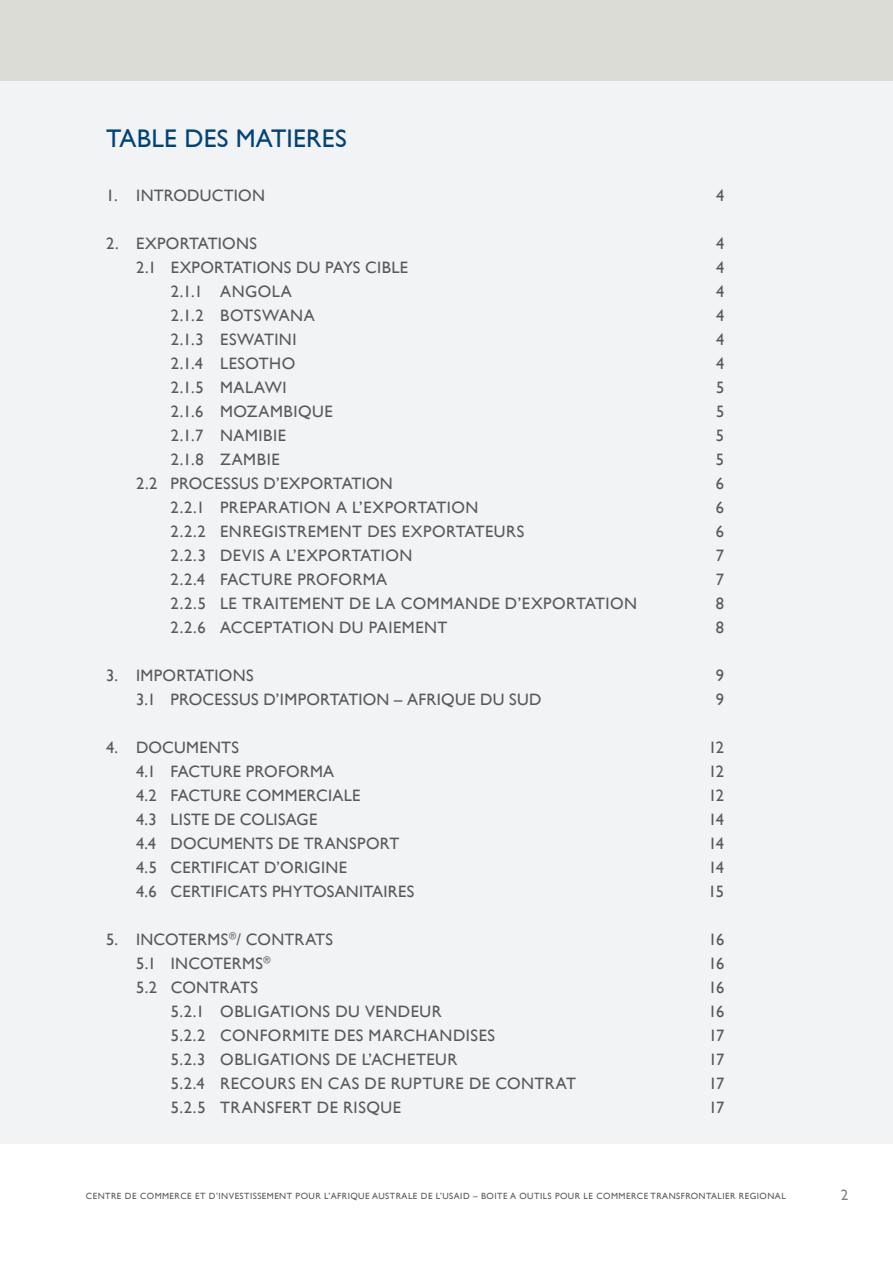
<style>
.page{position:relative;width:893px;height:1263px;background:#fff}
.page>*{position:absolute;margin:0;border:0;box-sizing:border-box;transform-origin:0 0}
.t1{font:25.5px "Gill Sans";letter-spacing:.01em;color:#00437b}
.t2{font:16.5px "Gill Sans";letter-spacing:.02em;color:#58595b}
.t3{font:15px "Gill Sans";color:#808285}
.t4{font:9px "Gill Sans";letter-spacing:.05em;color:#58595b}
</style>
<div class="page">
<div style="left:0;top:80px;width:893px;height:1064px;background:#f1f3f4"></div>
<div style="left:0;top:0;width:893px;height:80px;background:#dcdcd6"></div>
<h1 class="t1" style="left:106px;top:123px;width:242px">TABLE DES MATIERES</h1>
<p class="t2" style="left:106px;top:185px;width:160px">1. INTRODUCTION</p>
<p class="t2" style="left:716px;top:185px;width:10px">4</p>
<p class="t2" style="left:106px;top:233px;width:152px">2. EXPORTATIONS</p>
<p class="t2" style="left:716px;top:233px;width:10px">4</p>
<p class="t2" style="left:136px;top:257px;width:273px">2.1 EXPORTATIONS DU PAYS CIBLE</p>
<p class="t2" style="left:716px;top:257px;width:10px">4</p>
<p class="t2" style="left:171px;top:281px;width:123px">2.1.1 ANGOLA</p>
<p class="t2" style="left:716px;top:281px;width:10px">4</p>
<p class="t2" style="left:171px;top:305px;width:145px">2.1.2 BOTSWANA</p>
<p class="t2" style="left:716px;top:305px;width:10px">4</p>
<p class="t2" style="left:171px;top:329px;width:127px">2.1.3 ESWATINI</p>
<p class="t2" style="left:716px;top:329px;width:10px">4</p>
<p class="t2" style="left:171px;top:353px;width:126px">2.1.4 LESOTHO</p>
<p class="t2" style="left:716px;top:353px;width:10px">4</p>
<p class="t2" style="left:171px;top:377px;width:117px">2.1.5 MALAWI</p>
<p class="t2" style="left:716px;top:377px;width:10px">5</p>
<p class="t2" style="left:171px;top:401px;width:163px">2.1.6 MOZAMBIQUE</p>
<p class="t2" style="left:716px;top:401px;width:10px">5</p>
<p class="t2" style="left:171px;top:426px;width:117px">2.1.7 NAMIBIE</p>
<p class="t2" style="left:716px;top:426px;width:10px">5</p>
<p class="t2" style="left:171px;top:450px;width:110px">2.1.8 ZAMBIE</p>
<p class="t2" style="left:716px;top:450px;width:10px">5</p>
<p class="t2" style="left:136px;top:474px;width:258px">2.2 PROCESSUS D’EXPORTATION</p>
<p class="t2" style="left:716px;top:474px;width:10px">6</p>
<p class="t2" style="left:171px;top:498px;width:309px">2.2.1 PREPARATION A L’EXPORTATION</p>
<p class="t2" style="left:716px;top:498px;width:10px">6</p>
<p class="t2" style="left:171px;top:522px;width:355px">2.2.2 ENREGISTREMENT DES EXPORTATEURS</p>
<p class="t2" style="left:716px;top:522px;width:10px">6</p>
<p class="t2" style="left:171px;top:546px;width:243px">2.2.3 DEVIS A L’EXPORTATION</p>
<p class="t2" style="left:716px;top:546px;width:10px">7</p>
<p class="t2" style="left:171px;top:570px;width:218px">2.2.4 FACTURE PROFORMA</p>
<p class="t2" style="left:716px;top:570px;width:10px">7</p>
<p class="t2" style="left:171px;top:594px;width:468px">2.2.5 LE TRAITEMENT DE LA COMMANDE D’EXPORTATION</p>
<p class="t2" style="left:716px;top:594px;width:10px">8</p>
<p class="t2" style="left:171px;top:618px;width:278px">2.2.6 ACCEPTATION DU PAIEMENT</p>
<p class="t2" style="left:716px;top:618px;width:10px">8</p>
<p class="t2" style="left:106px;top:666px;width:149px">3. IMPORTATIONS</p>
<p class="t2" style="left:716px;top:666px;width:10px">9</p>
<p class="t2" style="left:136px;top:690px;width:407px">3.1 PROCESSUS D’IMPORTATION – AFRIQUE DU SUD</p>
<p class="t2" style="left:716px;top:690px;width:10px">9</p>
<p class="t2" style="left:106px;top:738px;width:134px">4. DOCUMENTS</p>
<p class="t2" style="left:708px;top:738px;width:17px">12</p>
<p class="t2" style="left:136px;top:762px;width:200px">4.1 FACTURE PROFORMA</p>
<p class="t2" style="left:708px;top:762px;width:17px">12</p>
<p class="t2" style="left:136px;top:786px;width:226px">4.2 FACTURE COMMERCIALE</p>
<p class="t2" style="left:708px;top:786px;width:17px">12</p>
<p class="t2" style="left:136px;top:810px;width:183px">4.3 LISTE DE COLISAGE</p>
<p class="t2" style="left:708px;top:810px;width:17px">14</p>
<p class="t2" style="left:136px;top:834px;width:265px">4.4 DOCUMENTS DE TRANSPORT</p>
<p class="t2" style="left:708px;top:834px;width:17px">14</p>
<p class="t2" style="left:136px;top:858px;width:213px">4.5 CERTIFICAT D’ORIGINE</p>
<p class="t2" style="left:708px;top:858px;width:17px">14</p>
<p class="t2" style="left:136px;top:882px;width:280px">4.6 CERTIFICATS PHYTOSANITAIRES</p>
<p class="t2" style="left:708px;top:882px;width:17px">15</p>
<p class="t2" style="left:106px;top:930px;width:229px">5. INCOTERMS<sup>®</sup>/ CONTRATS</p>
<p class="t2" style="left:709px;top:929px;width:17px">16</p>
<p class="t2" style="left:136px;top:953px;width:136px">5.1 INCOTERMS<sup>®</sup></p>
<p class="t2" style="left:709px;top:953px;width:17px">16</p>
<p class="t2" style="left:136px;top:977px;width:123px">5.2 CONTRATS</p>
<p class="t2" style="left:709px;top:977px;width:17px">16</p>
<p class="t2" style="left:171px;top:1001px;width:272px">5.2.1 OBLIGATIONS DU VENDEUR</p>
<p class="t2" style="left:708px;top:1001px;width:17px">16</p>
<p class="t2" style="left:171px;top:1025px;width:326px">5.2.2 CONFORMITE DES MARCHANDISES</p>
<p class="t2" style="left:709px;top:1025px;width:17px">17</p>
<p class="t2" style="left:171px;top:1049px;width:288px">5.2.3 OBLIGATIONS DE L’ACHETEUR</p>
<p class="t2" style="left:709px;top:1049px;width:17px">17</p>
<p class="t2" style="left:171px;top:1073px;width:407px">5.2.4 RECOURS EN CAS DE RUPTURE DE CONTRAT</p>
<p class="t2" style="left:709px;top:1073px;width:17px">17</p>
<p class="t2" style="left:171px;top:1097px;width:232px">5.2.5 TRANSFERT DE RISQUE</p>
<p class="t2" style="left:709px;top:1097px;width:17px">17</p>
<p class="t4" style="left:86px;top:1190px;width:701px">CENTRE DE COMMERCE ET D’INVESTISSEMENT POUR L’AFRIQUE AUSTRALE DE L’USAID – BOITE A OUTILS POUR LE COMMERCE TRANSFRONTALIER REGIONAL</p>
<p class="t3" style="left:841px;top:1186px;width:9px">2</p>
</div>
